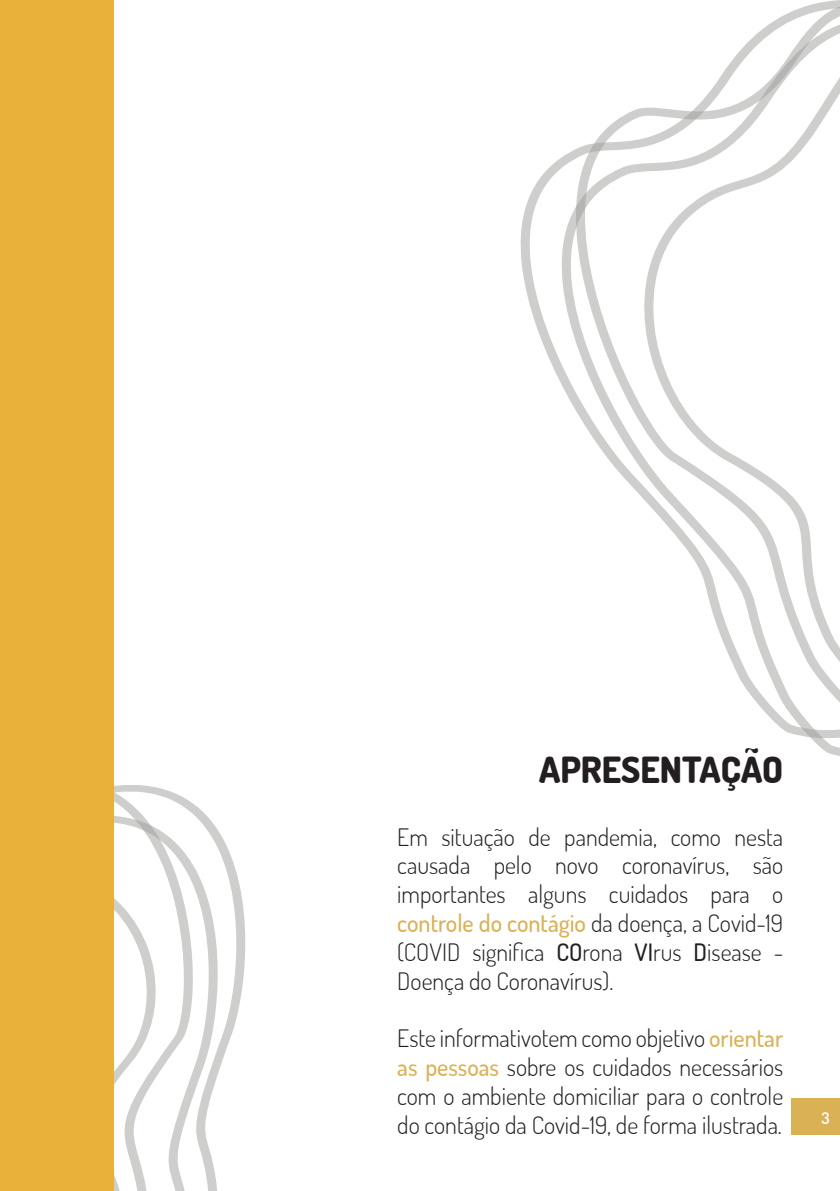
<style>
.page{position:relative;width:840px;height:1191px;background:#fff}
.page>*{position:absolute;margin:0;border:0;box-sizing:border-box;transform-origin:0 0}
.t1{font:800 36px "Dosis";color:#231f20}
.t2{font:300 24px/28.8px "Dosis";color:#231f20;text-align:justify}
.t3{font:600 16px "Dosis";color:#fff}
.s1{font-weight:500;color:#dab155}
.s2{font-weight:500}
</style>
<div class="page">
<div style="left:791px;top:1098px;width:48px;height:36px;background:#dab155"></div>
<svg style="left:113px;top:775px;width:132px;height:301px"></svg>
<svg style="left:193px;top:814px;width:24px;height:377px"></svg>
<svg style="left:113px;top:780px;width:80px;height:411px"></svg>
<svg style="left:113px;top:864px;width:42px;height:327px"></svg>
<svg style="left:520px;top:0;width:319px;height:383px"></svg>
<svg style="left:561px;top:24px;width:278px;height:732px"></svg>
<svg style="left:575px;top:6px;width:264px;height:698px"></svg>
<svg style="left:644px;top:75px;width:195px;height:589px"></svg>
<div style="left:0;top:0;width:113px;height:1191px;background:#e9b139"></div>
<p class="t1" style="left:539px;top:744px;width:245px">APRESENTAÇÃO</p>
<p class="t2" style="left:397px;top:821px;width:387px">Em situação de pandemia, como nesta causada pelo novo coronavírus, são importantes alguns cuidados para o <span class="s1">controle do contágio</span> da doença, a Covid-19 (COVID significa <span class="s2">CO</span>rona <span class="s2">VI</span>rus <span class="s2">D</span>isease - Doença do Coronavírus).</p>
<p class="t2" style="left:397px;top:1023px;width:387px">Este informativotem como objetivo <span class="s1">orientar as pessoas</span> sobre os cuidados necessários com o ambiente domiciliar para o controle do contágio da Covid-19, de forma ilustrada.</p>
<p class="t3" style="left:821px;top:1106px;width:10px">3</p>
</div>
